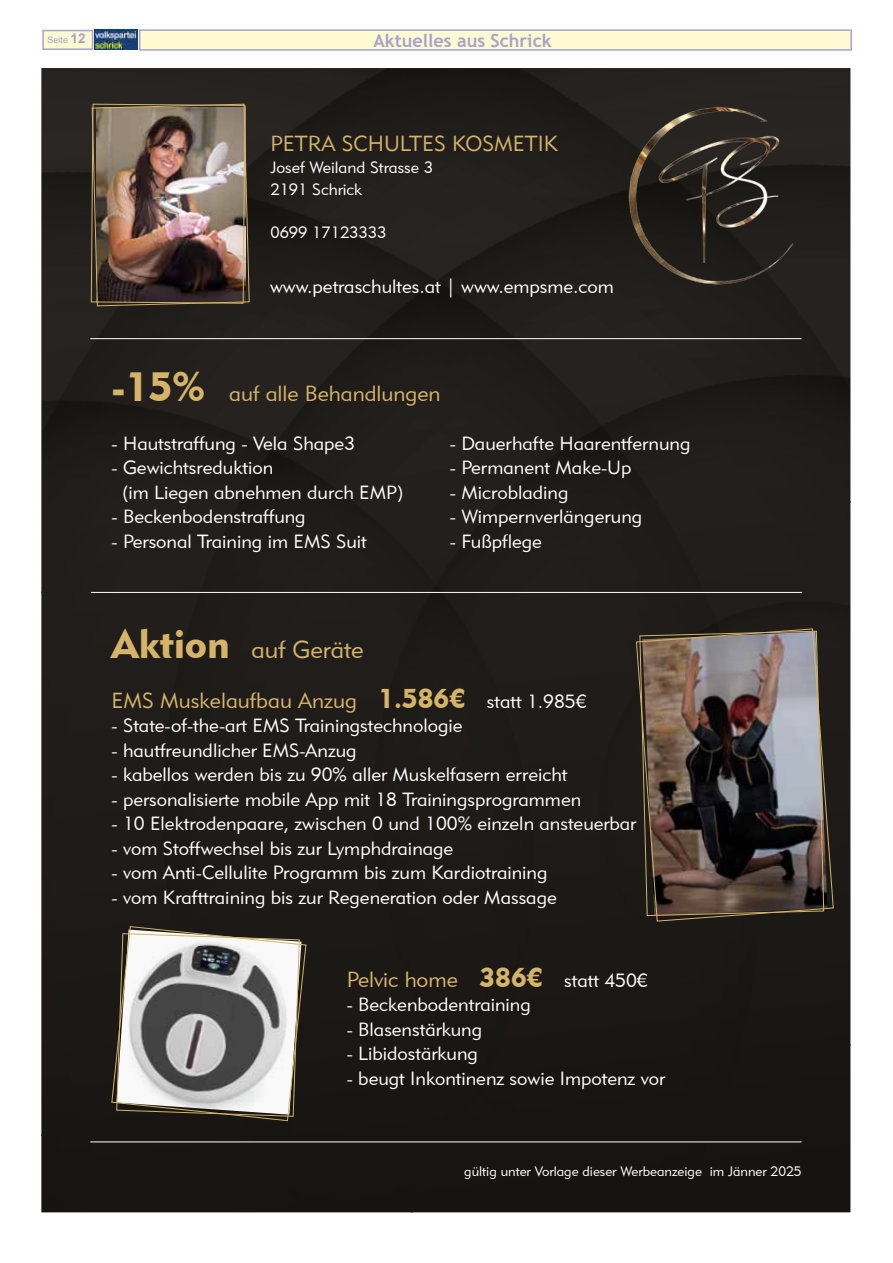
<style>
.page{position:relative;width:893px;height:1263px;background:#fff}
.page>*{position:absolute;margin:0;border:0;box-sizing:border-box;transform-origin:0 0}
.t1{font:24.45px "Geometric 415 BT Lite A";color:#d5b46a}
.t2{font:21.75px "Geometric 415 BT Lite A";color:#d5b46a}
.t3{font:19.05px/24.5px "Geometric 415 BT Lite A";color:#fff}
.t4{font:700 18px "Trebuchet MS";color:#a7a3cc}
.t5{font:16.35px/21.8px "Geometric 415 BT Lite A";color:#fff}
.t6{font:13.65px "Geometric 415 BT Lite A";color:#fff}
.t7{font:9px "Arial";color:#a7a3cc}
.s1{font-weight:700;font-size:13.5px}
.s2{font-family:"Geometric 415 BT Black A";font-size:40.8px}
.s3{font-family:"Geometric 415 BT Black A";font-size:27.15px}
.s4{font-size:19.05px;color:#fff}
</style>
<div class="page">
<div style="left:139px;top:29px;width:713px;height:22px;background:#fffad2;border:2px solid #a7a3cc"></div>
<div style="left:42px;top:30px;width:51px;height:20px;background:#fffad2;border:2px solid #a7a3cc"></div>
<img style="left:94px;top:30px;width:44px;height:20px">
<div style="left:442px;top:68px;width:408px;height:433px;background:#211e1c"></div>
<div style="left:442px;top:501px;width:408px;height:543px;background:#1e1b18"></div>
<div style="left:412px;top:1044px;width:438px;height:168px;background:#171511"></div>
<div style="left:41px;top:68px;width:401px;height:479px;background:#211f1c"></div>
<div style="left:41px;top:547px;width:461px;height:589px;background:#1e1b18"></div>
<div style="left:41px;top:1094px;width:371px;height:118px;background:#171512"></div>
<hr style="left:90px;top:338px;width:711px;height:1px;background:#fff">
<hr style="left:90px;top:1142px;width:711px;height:1px;background:#fff">
<img style="left:609px;top:85px;width:223px;height:223px">
<hr style="left:91px;top:592px;width:711px;height:1px;background:#fff">
<svg style="left:111px;top:926px;width:196px;height:195px"></svg>
<img style="left:636px;top:628px;width:198px;height:294px">
<img style="left:91px;top:103px;width:159px;height:203px">
<p class="t7" style="left:48px;top:34px;width:40px">Seite <span class="s1">12</span></p>
<p class="t4" style="left:374px;top:29px;width:180px">Aktuelles aus Schrick</p>
<p class="t2" style="left:270px;top:130px;width:289px">PETRA SCHULTES KOSMETIK</p>
<p class="t5" style="left:270px;top:156px;width:164px">Josef Weiland Strasse 3<br>2191 Schrick</p>
<p class="t5" style="left:270px;top:221px;width:118px">0699 17123333</p>
<p class="t3" style="left:270px;top:274px;width:345px">www.petraschultes.at | www.empsme.com</p>
<p class="t2" style="left:111px;top:380px;width:330px"><span class="s2">-15%</span> auf alle Behandlungen</p>
<p class="t3" style="left:111px;top:431px;width:245px">- Hautstraffung - Vela Shape3</p>
<p class="t3" style="left:122px;top:455px;width:282px;text-indent:-11px">- Gewichtsreduktion<br>(im Liegen abnehmen durch EMP)</p>
<p class="t3" style="left:111px;top:504px;width:196px">- Beckenbodenstraffung</p>
<p class="t3" style="left:111px;top:528px;width:257px">- Personal Training im EMS Suit</p>
<p class="t3" style="left:450px;top:431px;width:242px">- Dauerhafte Haarentfernung</p>
<p class="t3" style="left:450px;top:455px;width:183px">- Permanent Make-Up</p>
<p class="t3" style="left:450px;top:480px;width:120px">- Microblading</p>
<p class="t3" style="left:450px;top:504px;width:194px">- Wimpernverlängerung</p>
<p class="t3" style="left:450px;top:528px;width:94px">- Fußpflege</p>
<p class="t1" style="left:111px;top:634px;width:254px"><span class="s2">Aktion</span> auf Geräte</p>
<p class="t2" style="left:111px;top:687px;width:477px">EMS Muskelaufbau Anzug <span class="s3">1.586¤</span> <span class="s4">statt 1.985¤</span></p>
<p class="t3" style="left:111px;top:713px;width:352px">- State-of-the-art EMS Trainingstechnologie</p>
<p class="t3" style="left:111px;top:737px;width:247px">- hautfreundlicher EMS-Anzug</p>
<p class="t3" style="left:111px;top:762px;width:458px">- kabellos werden bis zu 90% aller Muskelfasern erreicht</p>
<p class="t3" style="left:111px;top:786px;width:471px">- personalisierte mobile App mit 18 Trainingsprogrammen</p>
<p class="t3" style="left:111px;top:811px;width:526px">- 10 Elektrodenpaare, zwischen 0 und 100% einzeln ansteuerbar</p>
<p class="t3" style="left:111px;top:835px;width:343px">- vom Stoffwechsel bis zur Lymphdrainage</p>
<p class="t3" style="left:111px;top:860px;width:437px">- vom Anti-Cellulite Programm bis zum Kardiotraining</p>
<p class="t3" style="left:111px;top:884px;width:447px">- vom Krafttraining bis zur Regeneration oder Massage</p>
<p class="t2" style="left:347px;top:966px;width:302px">Pelvic home <span class="s3">386¤</span> <span class="s4">statt 450¤</span></p>
<p class="t3" style="left:347px;top:992px;width:186px">- Beckenbodentraining</p>
<p class="t3" style="left:347px;top:1016px;width:137px">- Blasenstärkung</p>
<p class="t3" style="left:347px;top:1041px;width:133px">- Libidostärkung</p>
<p class="t3" style="left:347px;top:1065px;width:320px">- beugt Inkontinenz sowie Impotenz vor</p>
<p class="t6" style="left:464px;top:1163px;width:339px">gültig unter Vorlage dieser Werbeanzeige im Jänner 2025</p>
</div>
